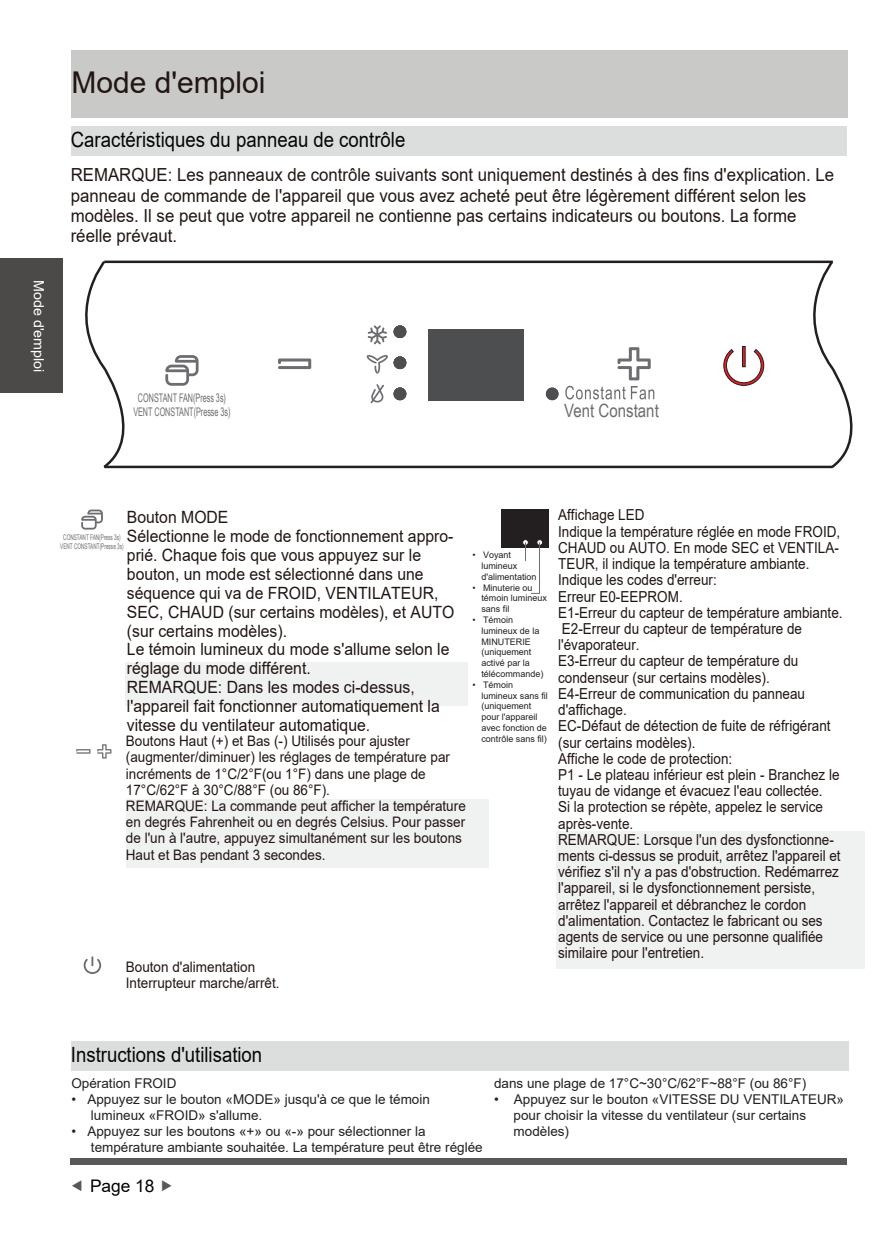
<style>
.page{position:relative;width:893px;height:1234px;background:#fff}
.page>*{position:absolute;margin:0;border:0;box-sizing:border-box;transform-origin:0 0}
.t1{font:30px "Arial";color:#211613}
.t2{font:21px "Arial";color:#050504;scale:.88 1}
.t3{font:18.3px "Arial Narrow";color:#6c6d70}
.t4{font:18px/20.1px "Arial";color:#211613;scale:.93 1}
.t5{font:17.4px "Arial";color:#000}
.t6{font:16.8px/18.9px "Arial";color:#211613;scale:.93 1}
.t7{font:15.15px/16.2px "Arial";color:#211613;scale:.89 1}
.t8{font:14.4px/16.2px "Arial";color:#211613;scale:.93 1}
.t9{font:14.25px "Arial";color:#fff}
.t10{font:13.5px/16.2px "Arial";color:#231f20}
.t11{font:11.85px/14.2px "Arial Narrow";color:#6c6d70;text-align:center;scale:.74 1}
.t12{font:9px/10.8px "Arial";color:#231f20}
.t13{font:7.8px/9.3px "Arial Narrow";color:#6c6d70;text-align:center;scale:.74 1}
</style>
<div class="page">
<div style="left:71px;top:50px;width:777px;height:67px;background:#c9c9c8"></div>
<div style="left:71px;top:126px;width:776px;height:30px;background:#dcdddd"></div>
<div style="left:126px;top:662px;width:342px;height:43px;background:#f0f1f1"></div>
<div style="left:126px;top:798px;width:362px;height:69px;background:#f0f1f1"></div>
<div style="left:556px;top:831px;width:309px;height:137px;background:#f0f1f1"></div>
<svg style="left:84px;top:956px;width:17px;height:17px"></svg>
<div style="left:502px;top:509px;width:47px;height:38px;background:#231f20"></div>
<svg style="left:537px;top:539px;width:5px;height:6px"></svg>
<svg style="left:522px;top:539px;width:6px;height:22px"></svg>
<div style="left:0;top:258px;width:62px;height:135px;background:#4c4949"></div>
<div style="left:70px;top:1157px;width:776px;height:7px;background:#5a5757"></div>
<div style="left:71px;top:1040px;width:777px;height:30px;background:#dcdddd"></div>
<hr style="left:539px;top:542px;width:1px;height:51px;background:#6c6d70">
<svg style="left:97px;top:744px;width:14px;height:14px"></svg>
<svg style="left:76px;top:749px;width:14px;height:4px"></svg>
<svg style="left:85px;top:261px;width:62px;height:208px"></svg>
<svg style="left:792px;top:263px;width:61px;height:206px"></svg>
<hr style="left:104px;top:260px;width:729px;height:3px;background:#231f20">
<hr style="left:104px;top:465px;width:729px;height:3px;background:#231f20">
<svg style="left:723px;top:348px;width:41px;height:38px"></svg>
<div style="left:742px;top:346px;width:3px;height:21px;border:1px solid #231f20"></div>
<div style="left:394px;top:356px;width:12px;height:13px;background:#4d4e4f;border-radius:50%"></div>
<div style="left:394px;top:387px;width:12px;height:13px;background:#4d4e4f;border-radius:50%"></div>
<div style="left:394px;top:325px;width:12px;height:13px;background:#4d4e4f;border-radius:50%"></div>
<div style="left:428px;top:329px;width:96px;height:72px;background:#4d4e4f"></div>
<div style="left:546px;top:387px;width:12px;height:13px;background:#4d4e4f;border-radius:50%"></div>
<svg style="left:565px;top:347px;width:89px;height:52px"></svg>
<svg style="left:366px;top:355px;width:22px;height:18px"></svg>
<svg style="left:368px;top:325px;width:19px;height:19px"></svg>
<svg style="left:370px;top:384px;width:14px;height:19px"></svg>
<svg style="left:165px;top:355px;width:34px;height:30px"></svg>
<svg style="left:278px;top:358px;width:33px;height:11px"></svg>
<svg style="left:81px;top:509px;width:22px;height:20px"></svg>
<p class="t9" style="left:49px;top:280px;width:94px;rotate:90deg">Mode d'emploi</p>
<h1 class="t1" style="left:71px;top:61px;width:196px">Mode d'emploi</h1>
<h2 class="t2" style="left:71px;top:125px;width:382px">Caractéristiques du panneau de contrôle</h2>
<p class="t4" style="left:71px;top:165px;width:822px">REMARQUE: Les panneaux de contrôle suivants sont uniquement destinés à des fins d'explication. Le panneau de commande de l'appareil que vous avez acheté peut être légèrement différent selon les modèles. Il se peut que votre appareil ne contienne pas certains indicateurs ou boutons. La forme réelle prévaut.</p>
<p class="t11" style="left:133px;top:390px;width:133px">CONSTANT FAN(Press 3s)<br>VENT CONSTANT(Presse 3s)</p>
<p class="t3" style="left:564px;top:397px;width:96px">Vent Constant</p>
<p class="t6" style="left:127px;top:507px;width:353px">Bouton MODE<br>Sélectionne le mode de fonctionnement appro&shy;prié. Chaque fois que vous appuyez sur le bouton, un mode est sélectionné dans une séquence qui va de FROID, VENTILATEUR, SEC, CHAUD (sur certains modèles), et AUTO (sur certains modèles).<br>Le témoin lumineux du mode s'allume selon le réglage du mode différent.<br>REMARQUE: Dans les modes ci-dessus, l'appareil fait fonctionner automatiquement la vitesse du ventilateur automatique.</p>
<p class="t7" style="left:558px;top:507px;width:321px">Affichage LED<br>Indique la température réglée en mode FROID, CHAUD ou AUTO. En mode SEC et VENTILA-TEUR, il indique la température ambiante.<br>Indique les codes d'erreur:<br>Erreur E0-EEPROM.<br>E1-Erreur du capteur de température ambiante.<br>E2-Erreur du capteur de température de l'évaporateur.<br>E3-Erreur du capteur de température du condenseur (sur certains modèles).<br>E4-Erreur de communication du panneau d'affichage.<br>EC-Défaut de détection de fuite de réfrigérant (sur certains modèles).<br>Affiche le code de protection:<br>P1 - Le plateau inférieur est plein - Branchez le tuyau de vidange et évacuez l'eau collectée.<br>Si la protection se répète, appelez le service après-vente.<br>REMARQUE: Lorsque l'un des dysfonctionne&shy;ments ci-dessus se produit, arrêtez l'appareil et vérifiez s'il n'y a pas d'obstruction. Redémarrez l'appareil, si le dysfonctionnement persiste, arrêtez l'appareil et débranchez le cordon d'alimentation. Contactez le fabricant ou ses agents de service ou une personne qualifiée similaire pour l'entretien.</p>
<p class="t13" style="left:60px;top:532px;width:87px">CONSTANT FAN(Press 3s)<br>VENT CONSTANT(Presse 3s)</p>
<p class="t12" style="left:481px;top:549px;width:57px;text-indent:-9px">• Voyant lumineux d'alimentation</p>
<p class="t12" style="left:481px;top:582px;width:67px;text-indent:-9px">• Minuterie ou témoin lumineux sans fil</p>
<p class="t12" style="left:481px;top:614px;width:64px;text-indent:-9px">• Témoin lumineux de la<br>MINUTERIE (uniquement activé par la télécommande)</p>
<p class="t12" style="left:481px;top:679px;width:68px;text-indent:-9px">• Témoin lumineux sans fil (uniquement pour l'appareil avec fonction de</p>
<p class="t8" style="left:126px;top:732px;width:307px">Boutons Haut (+) et Bas (-) Utilisés pour ajuster</p>
<p class="t12" style="left:481px;top:733px;width:67px">contrôle sans fil)</p>
<p class="t8" style="left:126px;top:749px;width:367px">(augmenter/diminuer) les réglages de température par incréments de 1°C/2°F(ou 1°F) dans une plage de 17°C/62°F à 30°C/88°F (ou 86°F).<br>REMARQUE: La commande peut afficher la température en degrés Fahrenheit ou en degrés Celsius. Pour passer de l'un à l'autre, appuyez simultanément sur les boutons Haut et Bas pendant 3 secondes.</p>
<p class="t8" style="left:126px;top:958px;width:167px">Bouton d'alimentation<br>Interrupteur marche/arrêt.</p>
<h2 class="t2" style="left:71px;top:1039px;width:219px">Instructions d'utilisation</h2>
<p class="t10" style="left:71px;top:1074px;width:107px">Opération FROID</p>
<p class="t10" style="left:91px;top:1090px;width:340px;text-indent:-19px">• Appuyez sur le bouton «MODE» jusqu'à ce que le témoin lumineux «FROID» s'allume.</p>
<p class="t10" style="left:91px;top:1122px;width:393px;text-indent:-19px">• Appuyez sur les boutons «+» ou «-» pour sélectionner la température ambiante souhaitée. La température peut être réglée</p>
<p class="t5" style="left:90px;top:1173px;width:66px">Page 18</p>
<p class="t10" style="left:494px;top:1074px;width:314px">dans une plage de 17°C~30°C/62°F~88°F (ou 86°F)</p>
<p class="t10" style="left:514px;top:1090px;width:332px;text-indent:-19px">• Appuyez sur le bouton «VITESSE DU VENTILATEUR» pour choisir la vitesse du ventilateur (sur certains modèles)</p>
</div>
